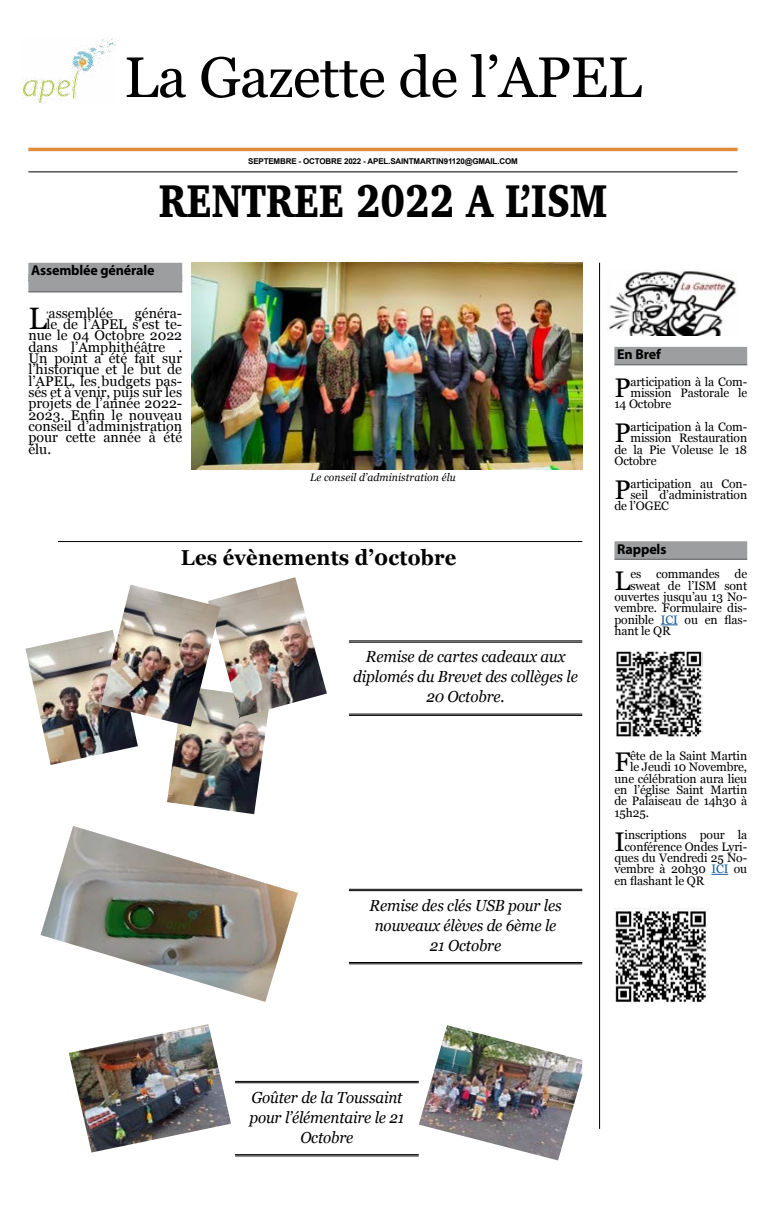
<style>
.page{position:relative;width:766px;height:1205px;background:#fff}
.page>*{position:absolute;margin:0;border:0;box-sizing:border-box;transform-origin:0 0}
.t1{font:57px "Georgia";letter-spacing:-.01em;color:#000}
.t2{font:900 47px "Charter";letter-spacing:-.005em;color:#000;scale:.82 1}
.t3{font:30.9px "Georgia";color:#000}
.t4{font:700 21.6px "Georgia";letter-spacing:.01em;color:#000;scale:.94 1}
.t5{font:italic 16px/20px "Georgia";letter-spacing:-.01em;color:#000;text-align:center;scale:.95 1}
.t6{font:700 14.3px "Myriad Pro";letter-spacing:-.01em;color:#000}
.t7{font:14px "Georgia";color:#000}
.t8{font:12.2px "Georgia";letter-spacing:-.01em;color:#000}
.t9{font:italic 10.8px "Georgia";letter-spacing:.01em;color:#000;scale:.96 1}
.t10{font:700 8px "Arial";letter-spacing:-.02em;color:#000}
.s1{font-size:9.5px}
.s2{font-size:26.9px}
.s3{color:#165b9a}
</style>
<div class="page">
<hr style="left:28px;top:148px;width:709px;height:3px;background:#e08b3b">
<hr style="left:28px;top:172px;width:709px;height:1px;background:#000">
<hr style="left:599px;top:263px;width:1px;height:866px;background:#000">
<div style="left:28px;top:263px;width:154px;height:18px;background:#9c9e9f"></div>
<div style="left:28px;top:274px;width:154px;height:18px;background:#9c9e9f"></div>
<hr style="left:28px;top:292px;width:154px;height:1px;background:#58585a">
<img style="left:23px;top:38px;width:93px;height:65px">
<img style="left:191px;top:263px;width:391px;height:206px">
<img style="left:25px;top:632px;width:88px;height:133px">
<img style="left:51px;top:746px;width:87px;height:19px">
<img style="left:113px;top:727px;width:25px;height:19px">
<img style="left:167px;top:717px;width:87px;height:85px">
<img style="left:167px;top:802px;width:87px;height:12px">
<img style="left:254px;top:717px;width:14px;height:97px">
<img style="left:220px;top:577px;width:75px;height:140px">
<img style="left:239px;top:693px;width:88px;height:24px">
<img style="left:295px;top:577px;width:32px;height:116px">
<img style="left:101px;top:585px;width:119px;height:119px">
<img style="left:101px;top:704px;width:90px;height:23px">
<img style="left:191px;top:607px;width:29px;height:120px">
<hr style="left:58px;top:541px;width:524px;height:1px;background:#000">
<hr style="left:349px;top:640px;width:233px;height:1px;background:#000">
<hr style="left:349px;top:642px;width:233px;height:1px;background:#000">
<hr style="left:349px;top:714px;width:233px;height:1px;background:#000">
<hr style="left:349px;top:715px;width:233px;height:1px;background:#000">
<img style="left:41px;top:826px;width:257px;height:109px">
<img style="left:41px;top:935px;width:224px;height:67px">
<img style="left:265px;top:893px;width:33px;height:109px">
<hr style="left:349px;top:889px;width:233px;height:1px;background:#000">
<hr style="left:349px;top:890px;width:233px;height:1px;background:#000">
<hr style="left:349px;top:962px;width:233px;height:1px;background:#000">
<hr style="left:349px;top:963px;width:233px;height:1px;background:#000">
<img style="left:69px;top:1024px;width:162px;height:126px">
<img style="left:91px;top:1123px;width:140px;height:29px">
<img style="left:418px;top:1025px;width:164px;height:135px">
<img style="left:418px;top:1124px;width:140px;height:36px">
<hr style="left:235px;top:1081px;width:183px;height:1px;background:#000">
<hr style="left:235px;top:1082px;width:183px;height:1px;background:#000">
<hr style="left:235px;top:1154px;width:183px;height:1px;background:#000">
<hr style="left:235px;top:1155px;width:183px;height:1px;background:#000">
<div style="left:614px;top:347px;width:133px;height:18px;background:#9c9e9f"></div>
<hr style="left:614px;top:365px;width:133px;height:1px;background:#58585a">
<img style="left:609px;top:271px;width:127px;height:65px">
<div style="left:614px;top:541px;width:133px;height:18px;background:#9c9e9f"></div>
<hr style="left:614px;top:559px;width:133px;height:1px;background:#58585a">
<svg style="left:660px;top:624px;width:17px;height:1px"></svg>
<svg style="left:711px;top:874px;width:17px;height:1px"></svg>
<img style="left:616px;top:651px;width:85px;height:86px">
<img style="left:614px;top:908px;width:94px;height:95px">
<h1 class="t1" style="left:124px;top:36px;width:519px">La Gazette de l’APEL</h1>
<p class="t10" style="left:248px;top:156px;width:271px">SEPTEMBRE - OCTOBRE 2022 - APEL.SAINTMARTIN91120@GMAIL.COM</p>
<h2 class="t2" style="left:159px;top:171px;width:548px">RENTREE 2022 A L’ISM</h2>
<p class="t6" style="left:31px;top:261px;width:125px">Assemblée générale</p>
<h3 class="t3" style="left:28px;top:296px;width:20px">L</h3>
<p class="t7" style="left:47px;top:302px;width:68px"><span class="s1">‘</span>assemblée</p>
<p class="t7" style="left:135px;top:302px;width:49px">généra-</p>
<p class="t7" style="left:47px;top:314px;width:137px">le de l’APEL s’est te-</p>
<p class="t7" style="left:28px;top:325px;width:155px">nue le 04 Octobre 2022</p>
<p class="t7" style="left:28px;top:336px;width:155px">dans l’Amphithéâtre .</p>
<p class="t7" style="left:28px;top:348px;width:155px">Un point a été fait sur</p>
<p class="t7" style="left:28px;top:359px;width:155px">l’historique et le but de</p>
<p class="t7" style="left:28px;top:370px;width:155px">l’APEL, les budgets pas-</p>
<p class="t7" style="left:28px;top:382px;width:155px">sés et à venir, puis sur les</p>
<p class="t7" style="left:28px;top:393px;width:155px">projets de l’année 2022-</p>
<p class="t7" style="left:28px;top:404px;width:155px">2023. Enfin le nouveau</p>
<p class="t7" style="left:28px;top:416px;width:155px">conseil d’administration</p>
<p class="t7" style="left:28px;top:427px;width:155px">pour cette année à été</p>
<p class="t7" style="left:28px;top:438px;width:24px">élu.</p>
<p class="t9" style="left:310px;top:470px;width:153px">Le conseil d’administration élu</p>
<h3 class="t4" style="left:181px;top:541px;width:294px">Les évènements d’0ctobre</h3>
<h3 class="t5" style="left:353px;top:646px;width:238px">Remise de cartes cadeaux aux diplomés du Brevet des collèges le<br>20 Octobre.</h3>
<h3 class="t5" style="left:369px;top:894px;width:203px">Remise des clés USB pour les nouveaux élèves de 6ème le<br>21 Octobre</h3>
<p class="t6" style="left:617px;top:345px;width:45px">En Bref</p>
<p class="t8" style="left:614px;top:372px;width:134px"><span class="s2">P</span>articipation à la Com-</p>
<p class="t8" style="left:630px;top:384px;width:118px">mission Pastorale le</p>
<p class="t8" style="left:614px;top:395px;width:58px">14 Octobre</p>
<p class="t8" style="left:614px;top:418px;width:134px"><span class="s2">P</span>articipation à la Com-</p>
<p class="t8" style="left:630px;top:429px;width:118px">mission Restauration</p>
<p class="t8" style="left:614px;top:440px;width:134px">de la Pie Voleuse le 18</p>
<p class="t8" style="left:614px;top:452px;width:44px">Octobre</p>
<p class="t8" style="left:614px;top:474px;width:134px"><span class="s2">P</span>articipation au Con-</p>
<p class="t8" style="left:630px;top:486px;width:118px">seil d’administration</p>
<p class="t8" style="left:614px;top:497px;width:56px">de l’OGEC</p>
<p class="t6" style="left:617px;top:539px;width:51px">Rappels</p>
<p class="t8" style="left:614px;top:565px;width:134px"><span class="s2">L</span>es commandes de</p>
<p class="t8" style="left:630px;top:576px;width:118px">sweat de l’ISM sont</p>
<p class="t8" style="left:614px;top:588px;width:134px">ouvertes jusqu’au 13 No-</p>
<p class="t8" style="left:614px;top:599px;width:134px">vembre. Formulaire dis-</p>
<p class="t8" style="left:614px;top:611px;width:134px">ponible <span class="s3">ICI</span> ou en flas-</p>
<p class="t8" style="left:614px;top:622px;width:58px">hant le QR</p>
<p class="t8" style="left:614px;top:747px;width:134px"><span class="s2">F</span>ête de la Saint Martin</p>
<p class="t8" style="left:630px;top:758px;width:118px">le Jeudi 10 Novembre,</p>
<p class="t8" style="left:614px;top:769px;width:134px">une célébration aura lieu</p>
<p class="t8" style="left:614px;top:781px;width:134px">en l’église Saint Martin</p>
<p class="t8" style="left:614px;top:792px;width:134px">de Palaiseau de 14h30 à</p>
<p class="t8" style="left:614px;top:803px;width:36px">15h25.</p>
<p class="t8" style="left:614px;top:826px;width:134px"><span class="s2">I</span>inscriptions pour la</p>
<p class="t8" style="left:624px;top:837px;width:124px">conférence Ondes Lyri-</p>
<p class="t8" style="left:614px;top:849px;width:134px">ques du Vendredi 25 No-</p>
<p class="t8" style="left:614px;top:860px;width:134px">vembre à 20h30 <span class="s3">ICI</span> ou</p>
<p class="t8" style="left:614px;top:871px;width:91px">en flashant le QR</p>
<h3 class="t5" style="left:249px;top:1087px;width:165px">Goûter de la Toussaint pour l’élémentaire le 21<br>Octobre</h3>
</div>
